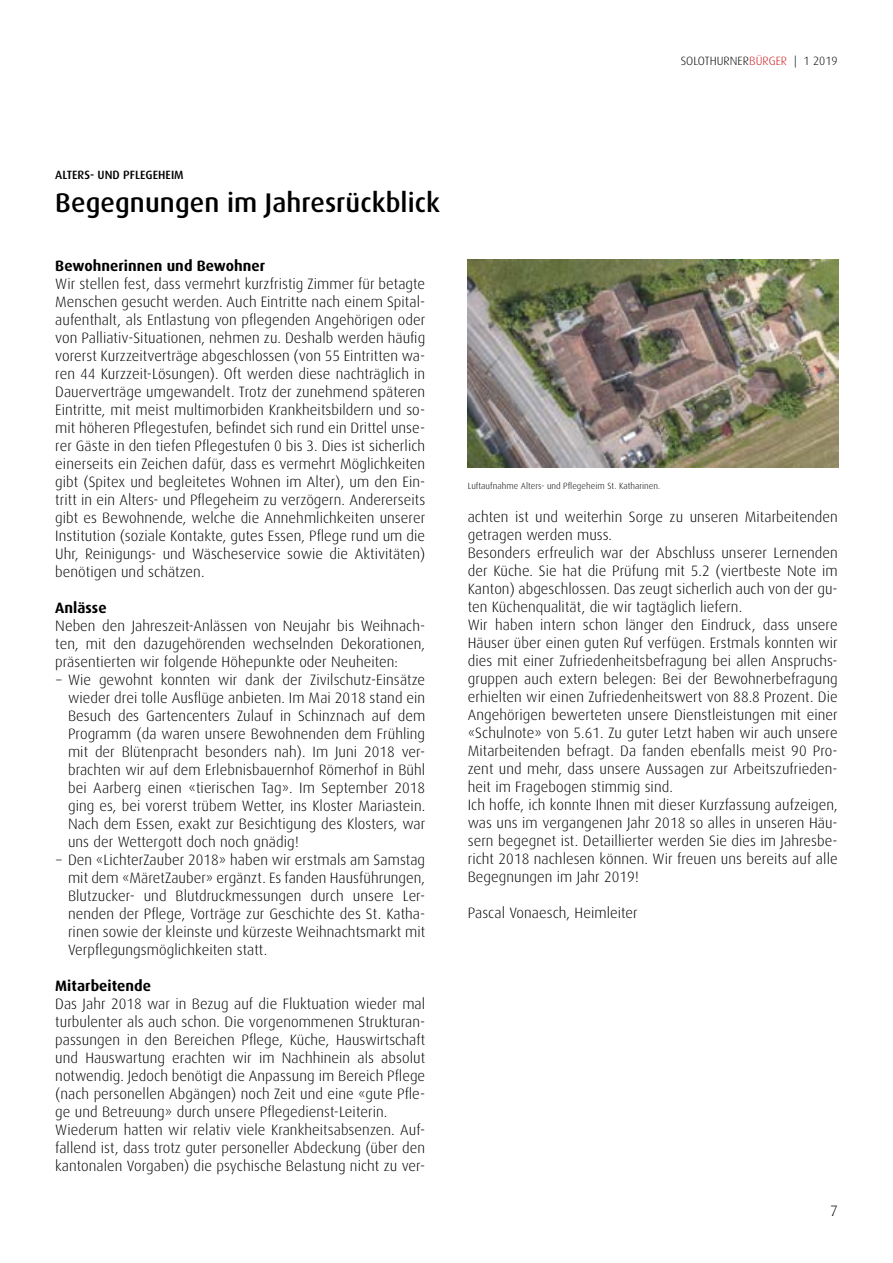
<style>
.page{position:relative;width:893px;height:1263px;background:#fff}
.page>*{position:absolute;margin:0;border:0;box-sizing:border-box;transform-origin:0 0}
.t1{font:500 27px "Dax";letter-spacing:.005em;color:#000}
.t2{font:300 15px/18px "Dax";letter-spacing:.005em;color:#000}
.t3{font:700 15px "Dax";letter-spacing:.005em;color:#000}
.t4{font:300 12px "Dax";letter-spacing:.005em;color:#000}
.t5{font:500 12px "Dax";color:#000}
.t6{font:300 9px "Dax";letter-spacing:.005em;color:#000}
.s1{color:#cd171a}
</style>
<div class="page">
<img style="left:468px;top:259px;width:370px;height:209px">
<p class="t4" style="left:681px;top:54px;width:158px">SOLOTHURNER<span class="s1">BÜRGER</span> | 1 2019</p>
<p class="t5" style="left:55px;top:168px;width:130px">ALTERS- UND PFLEGEHEIM</p>
<h1 class="t1" style="left:55px;top:188px;width:386px">Begegnungen im Jahresrückblick</h1>
<p class="t3" style="left:55px;top:257px;width:212px">Bewohnerinnen und Bewohner</p>
<p class="t2" style="left:55px;top:275px;width:371px;text-align:justify">Wir stellen fest, dass vermehrt kurzfristig Zimmer für betagte Menschen gesucht werden. Auch Eintritte nach einem Spital&shy;aufenthalt, als Entlastung von pflegenden Angehörigen oder von Palliativ-Situationen, nehmen zu. Deshalb werden häufig vorerst Kurzzeitverträge abgeschlossen (von 55 Eintritten wa&shy;ren 44 Kurzzeit-Lösungen). Oft werden diese nachträglich in Dauerverträge umgewandelt. Trotz der zunehmend späteren Eintritte, mit meist multimorbiden Krankheitsbildern und so&shy;mit höheren Pflegestufen, befindet sich rund ein Drittel unse&shy;rer Gäste in den tiefen Pflegestufen 0 bis 3. Dies ist sicherlich einerseits ein Zeichen dafür, dass es vermehrt Möglichkeiten gibt (Spitex und begleitetes Wohnen im Alter), um den Ein&shy;tritt in ein Alters- und Pflegeheim zu verzögern. Andererseits gibt es Bewohnende, welche die Annehmlichkeiten unserer Institution (soziale Kontakte, gutes Essen, Pflege rund um die Uhr, Reinigungs- und Wäscheservice sowie die Aktivitäten) benötigen und schätzen.</p>
<p class="t3" style="left:55px;top:599px;width:53px">Anlässe</p>
<p class="t2" style="left:55px;top:617px;width:371px">Neben den Jahreszeit-Anlässen von Neujahr bis Weihnach-</p>
<p class="t2" style="left:55px;top:635px;width:371px">ten, mit den dazugehörenden wechselnden Dekorationen,</p>
<p class="t2" style="left:55px;top:653px;width:344px">präsentierten wir folgende Höhepunkte oder Neuheiten:</p>
<p class="t2" style="left:55px;top:671px;width:371px">− Wie gewohnt konnten wir dank der Zivilschutz-Einsätze</p>
<p class="t2" style="left:68px;top:689px;width:359px">wieder drei tolle Ausflüge anbieten. Im Mai 2018 stand ein</p>
<p class="t2" style="left:68px;top:707px;width:359px">Besuch des Gartencenters Zulauf in Schinznach auf dem</p>
<p class="t2" style="left:68px;top:725px;width:359px">Programm (da waren unsere Bewohnenden dem Frühling</p>
<p class="t2" style="left:68px;top:743px;width:359px">mit der Blütenpracht besonders nah). Im Juni 2018 ver-</p>
<p class="t2" style="left:68px;top:761px;width:359px">brachten wir auf dem Erlebnisbauernhof Römerhof in Bühl</p>
<p class="t2" style="left:68px;top:779px;width:359px">bei Aarberg einen «tierischen Tag». Im September 2018</p>
<p class="t2" style="left:68px;top:797px;width:359px">ging es, bei vorerst trübem Wetter, ins Kloster Mariastein.</p>
<p class="t2" style="left:68px;top:815px;width:359px">Nach dem Essen, exakt zur Besichtigung des Klosters, war</p>
<p class="t2" style="left:68px;top:833px;width:232px">uns der Wettergott doch noch gnädig!</p>
<p class="t2" style="left:55px;top:851px;width:371px">− Den «LichterZauber 2018» haben wir erstmals am Samstag</p>
<p class="t2" style="left:68px;top:869px;width:359px">mit dem «MäretZauber» ergänzt. Es fanden Hausführungen,</p>
<p class="t2" style="left:68px;top:887px;width:359px">Blutzucker- und Blutdruckmessungen durch unsere Ler-</p>
<p class="t2" style="left:68px;top:905px;width:359px">nenden der Pflege, Vorträge zur Geschichte des St. Katha-</p>
<p class="t2" style="left:68px;top:923px;width:359px">rinen sowie der kleinste und kürzeste Weihnachtsmarkt mit</p>
<p class="t2" style="left:68px;top:941px;width:201px">Verpflegungsmöglichkeiten statt.</p>
<p class="t3" style="left:55px;top:977px;width:97px">Mitarbeitende</p>
<p class="t2" style="left:55px;top:995px;width:371px">Das Jahr 2018 war in Bezug auf die Fluktuation wieder mal turbulenter als auch schon. Die vorgenommenen Strukturan&shy;passungen in den Bereichen Pflege, Küche, Hauswirtschaft und Hauswartung erachten wir im Nachhinein als absolut notwendig. Jedoch benötigt die Anpassung im Bereich Pflege (nach personellen Abgängen) noch Zeit und eine «gute Pfle&shy;ge und Betreuung» durch unsere Pflegedienst-Leiterin.<br>Wiederum hatten wir relativ viele Krankheitsabsenzen. Auf&shy;fallend ist, dass trotz guter personeller Abdeckung (über den kantonalen Vorgaben) die psychische Belastung nicht zu ver-</p>
<p class="t6" style="left:468px;top:481px;width:194px">Luftaufnahme Alters- und Pflegeheim St. Katharinen.</p>
<p class="t2" style="left:468px;top:508px;width:371px">achten ist und weiterhin Sorge zu unseren Mitarbeitenden getragen werden muss.<br>Besonders erfreulich war der Abschluss unserer Lernenden der Küche. Sie hat die Prüfung mit 5.2 (viertbeste Note im Kanton) abgeschlossen. Das zeugt sicherlich auch von der gu&shy;ten Küchenqualität, die wir tagtäglich liefern.<br>Wir haben intern schon länger den Eindruck, dass unsere Häuser über einen guten Ruf verfügen. Erstmals konnten wir dies mit einer Zufriedenheitsbefragung bei allen Anspruchs&shy;gruppen auch extern belegen: Bei der Bewohnerbefragung erhielten wir einen Zufriedenheitswert von 88.8 Prozent. Die Angehörigen bewerteten unsere Dienstleistungen mit einer «Schulnote» von 5.61. Zu guter Letzt haben wir auch unsere Mitarbeitenden befragt. Da fanden ebenfalls meist 90 Pro&shy;zent und mehr, dass unsere Aussagen zur Arbeitszufrieden&shy;heit im Fragebogen stimmig sind.<br>Ich hoffe, ich konnte Ihnen mit dieser Kurzfassung aufzeigen, was uns im vergangenen Jahr 2018 so alles in unseren Häu&shy;sern begegnet ist. Detaillierter werden Sie dies im Jahresbe&shy;richt 2018 nachlesen können. Wir freuen uns bereits auf alle Begegnungen im Jahr 2019!</p>
<p class="t2" style="left:468px;top:904px;width:172px">Pascal Vonaesch, Heimleiter</p>
<p class="t2" style="left:830px;top:1202px;width:9px">7</p>
</div>
